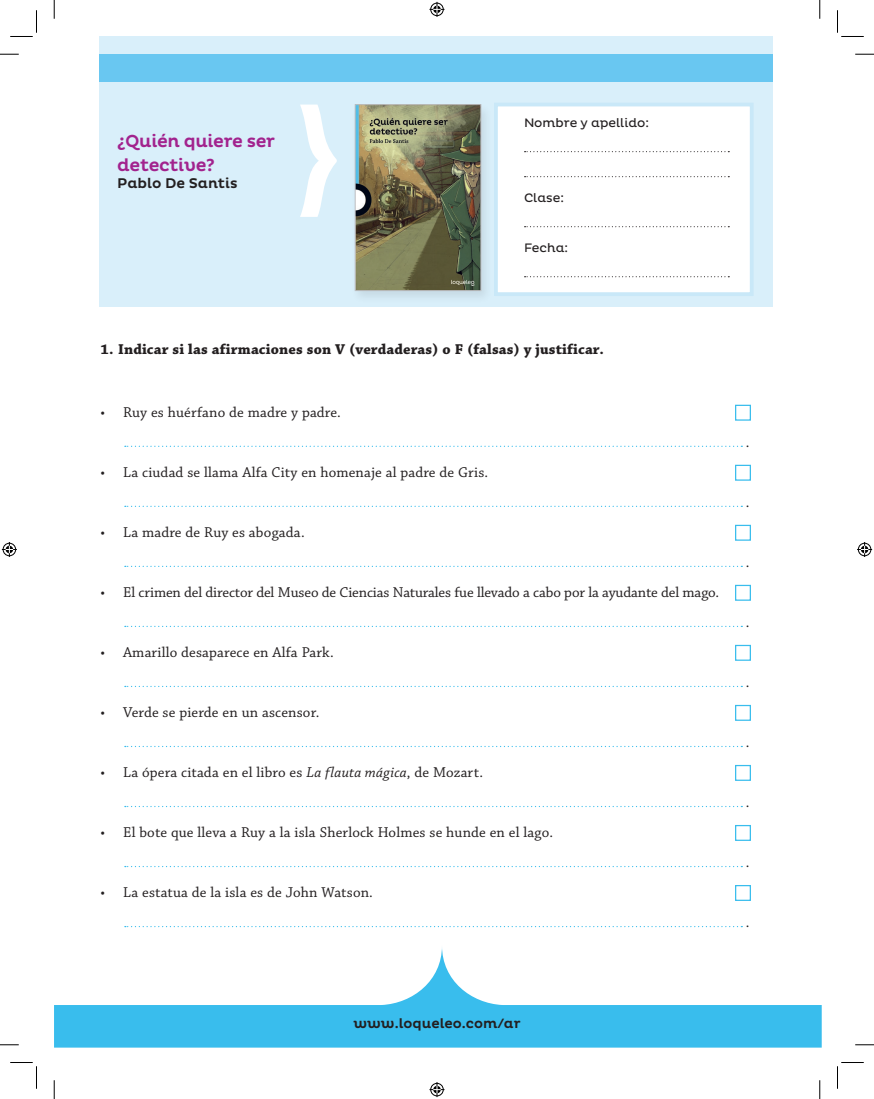
<style>
.page{position:relative;width:874px;height:1099px;background:#fff}
.page>*{position:absolute;margin:0;border:0;box-sizing:border-box;transform-origin:0 0}
.t1{font:500 17.75px/23.8px "Pluto";letter-spacing:-.02em;color:#a2238e}
.t2{font:15px "Chaparral Pro";letter-spacing:.01em;color:#231f20}
.t3{font:15px "Chaparral Pro";letter-spacing:-.01em;color:#231f20}
.t4{font:700 15px "Chaparral Pro";letter-spacing:.01em;color:#231f20}
.t5{font:500 14.38px "Pluto";color:#231f20}
.t6{font:500 13.75px "Pluto";color:#231f20}
.t7{font:12.5px "Pluto";color:#231f20}
.s1{font-style:italic}
</style>
<div class="page">
<div style="left:734px;top:404px;width:16px;height:16px;background:#fff;border:1px solid #39bded"></div>
<svg style="left:125px;top:445px;width:617px;height:2px"></svg>
<div style="left:734px;top:464px;width:16px;height:16px;background:#fff;border:1px solid #39bded"></div>
<svg style="left:125px;top:505px;width:617px;height:2px"></svg>
<div style="left:734px;top:524px;width:16px;height:16px;background:#fff;border:1px solid #39bded"></div>
<svg style="left:125px;top:565px;width:617px;height:2px"></svg>
<svg style="left:735px;top:584px;width:15px;height:16px"></svg>
<svg style="left:125px;top:625px;width:617px;height:2px"></svg>
<svg style="left:735px;top:644px;width:15px;height:16px"></svg>
<svg style="left:125px;top:685px;width:617px;height:2px"></svg>
<svg style="left:735px;top:704px;width:15px;height:16px"></svg>
<svg style="left:125px;top:745px;width:617px;height:2px"></svg>
<svg style="left:735px;top:764px;width:15px;height:16px"></svg>
<svg style="left:125px;top:805px;width:617px;height:2px"></svg>
<svg style="left:735px;top:825px;width:15px;height:15px"></svg>
<svg style="left:125px;top:865px;width:617px;height:2px"></svg>
<svg style="left:735px;top:885px;width:15px;height:15px"></svg>
<svg style="left:125px;top:926px;width:617px;height:1px"></svg>
<div style="left:99px;top:36px;width:673px;height:270px;background:#d9effa"></div>
<svg style="left:300px;top:104px;width:37px;height:113px"></svg>
<svg style="left:54px;top:948px;width:767px;height:99px"></svg>
<div style="left:496px;top:104px;width:255px;height:190px;background:#fff"></div>
<svg style="left:524px;top:151px;width:205px;height:1px"></svg>
<svg style="left:524px;top:176px;width:205px;height:1px"></svg>
<svg style="left:524px;top:226px;width:205px;height:1px"></svg>
<svg style="left:524px;top:276px;width:205px;height:1px"></svg>
<div style="left:494px;top:103px;width:259px;height:193px;border:4px solid #c9e8f8"></div>
<div style="left:99px;top:54px;width:673px;height:28px;background:#69c7f1"></div>
<div style="left:351px;top:103px;width:141px;height:201px;background:#231f20;opacity:.1"></div>
<img style="left:357px;top:106px;width:122px;height:183px">
<div style="left:355px;top:104px;width:126px;height:187px;border:1px solid #bcbdc0"></div>
<svg style="left:0;top:53px;width:19px;height:2px"></svg>
<svg style="left:855px;top:53px;width:18px;height:2px"></svg>
<svg style="left:0;top:1044px;width:19px;height:1px"></svg>
<svg style="left:855px;top:1044px;width:18px;height:1px"></svg>
<svg style="left:53px;top:0;width:2px;height:19px"></svg>
<svg style="left:53px;top:1080px;width:2px;height:18px"></svg>
<svg style="left:819px;top:0;width:1px;height:19px"></svg>
<svg style="left:819px;top:1080px;width:1px;height:18px"></svg>
<svg style="left:10px;top:10px;width:27px;height:27px"></svg>
<svg style="left:10px;top:1062px;width:27px;height:26px"></svg>
<svg style="left:837px;top:10px;width:26px;height:27px"></svg>
<svg style="left:837px;top:1062px;width:26px;height:26px"></svg>
<svg style="left:429px;top:2px;width:15px;height:15px"></svg>
<svg style="left:429px;top:1082px;width:15px;height:14px"></svg>
<svg style="left:2px;top:542px;width:15px;height:15px"></svg>
<svg style="left:857px;top:542px;width:14px;height:15px"></svg>
<p class="t1" style="left:117px;top:129px;width:159px">¿Quién quiere ser detective?</p>
<p class="t5" style="left:117px;top:175px;width:122px">Pablo De Santis</p>
<p class="t7" style="left:524px;top:116px;width:126px">Nombre y apellido:</p>
<p class="t7" style="left:524px;top:191px;width:41px">Clase:</p>
<p class="t7" style="left:524px;top:241px;width:46px">Fecha:</p>
<p class="t4" style="left:100px;top:341px;width:504px">1. Indicar si las afirmaciones son V (verdaderas) o F (falsas) y justificar.</p>
<p class="t2" style="left:100px;top:404px;width:242px">• Ruy es huérfano de madre y padre.</p>
<p class="t2" style="left:100px;top:464px;width:389px">• La ciudad se llama Alfa City en homenaje al padre de Gris.</p>
<p class="t2" style="left:100px;top:524px;width:206px">• La madre de Ruy es abogada.</p>
<p class="t3" style="left:100px;top:584px;width:620px">• El crimen del director del Museo de Ciencias Naturales fue llevado a cabo por la ayudante del mago.</p>
<p class="t2" style="left:100px;top:644px;width:235px">• Amarillo desaparece en Alfa Park.</p>
<p class="t2" style="left:100px;top:704px;width:221px">• Verde se pierde en un ascensor.</p>
<p class="t2" style="left:100px;top:764px;width:384px">• La ópera citada en el libro es <span class="s1">La flauta mágica</span>, de Mozart.</p>
<p class="t2" style="left:100px;top:824px;width:454px">• El bote que lleva a Ruy a la isla Sherlock Holmes se hunde en el lago.</p>
<p class="t2" style="left:100px;top:884px;width:274px">• La estatua de la isla es de John Watson.</p>
<p class="t2" style="left:745px;top:434px;width:5px">.</p>
<p class="t2" style="left:745px;top:494px;width:5px">.</p>
<p class="t2" style="left:745px;top:554px;width:5px">.</p>
<p class="t2" style="left:745px;top:614px;width:5px">.</p>
<p class="t2" style="left:745px;top:674px;width:5px">.</p>
<p class="t2" style="left:745px;top:734px;width:5px">.</p>
<p class="t2" style="left:745px;top:794px;width:5px">.</p>
<p class="t2" style="left:745px;top:854px;width:5px">.</p>
<p class="t2" style="left:745px;top:914px;width:5px">.</p>
<p class="t6" style="left:353px;top:1015px;width:169px">www.loqueleo.com/ar</p>
</div>
